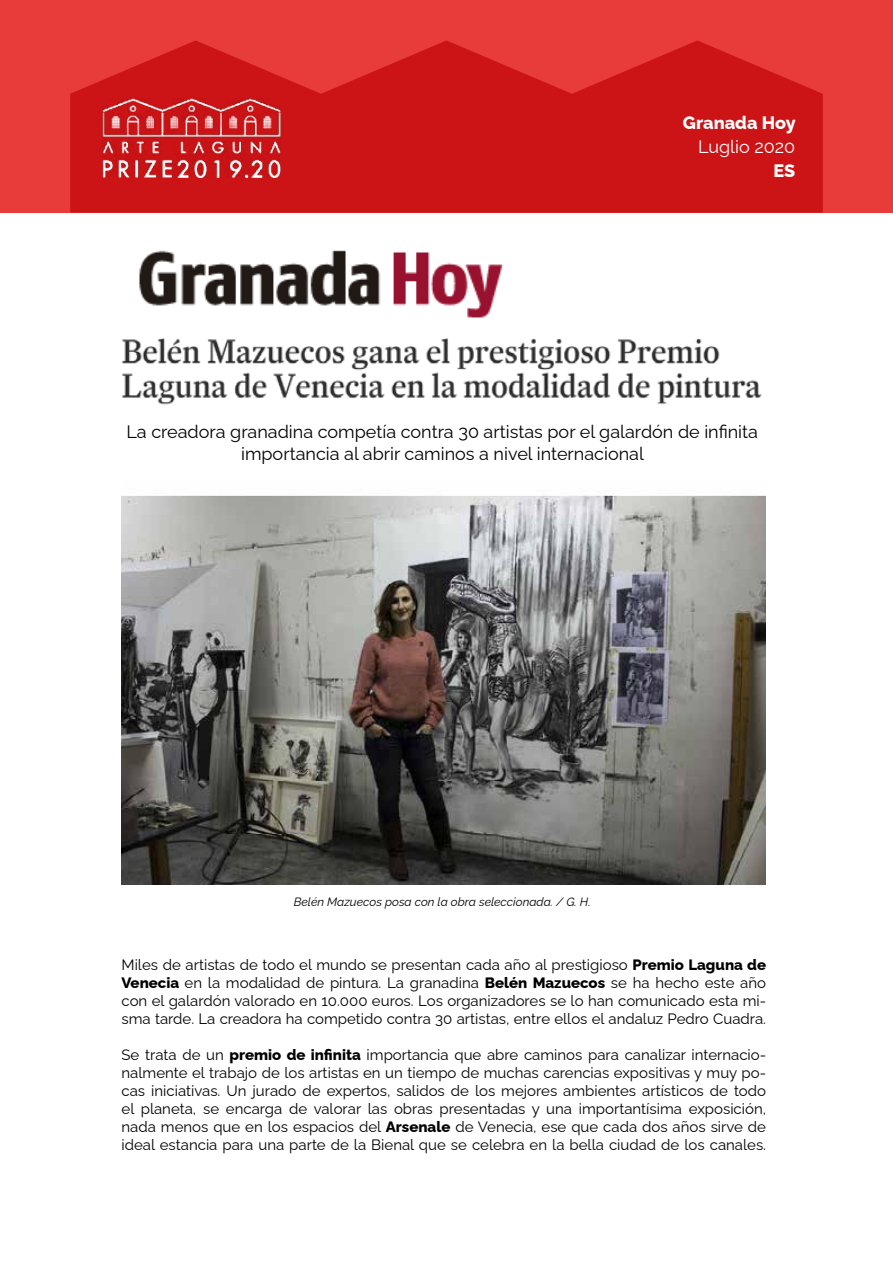
<style>
.page{position:relative;width:893px;height:1263px;background:#fff}
.page>*{position:absolute;margin:0;border:0;box-sizing:border-box;transform-origin:0 0}
.t1{font:100 18px/21.6px "Raleway";color:#000;text-align:center}
.t2{font:800 18px "Raleway";color:#fff}
.t3{font:100 18px "Raleway";color:#fff}
.t4{font:100 15px/18px "Raleway";color:#000;text-align:justify}
.t5{font:italic 100 12px "Raleway";color:#000}
.s1{font-weight:800}
</style>
<div class="page">
<div style="left:0;top:0;width:893px;height:213px;background:#e83c3b"></div>
<svg style="left:70px;top:40px;width:753px;height:173px;fill:#cc1417"></svg>
<img style="left:102px;top:99px;width:179px;height:78px">
<img style="left:139px;top:250px;width:365px;height:68px">
<img style="left:122px;top:338px;width:640px;height:67px">
<img style="left:122px;top:494px;width:643px;height:390px">
<p class="t2" style="left:683px;top:108px;width:114px">Granada Hoy</p>
<p class="t3" style="left:698px;top:132px;width:99px">Luglio 2020</p>
<p class="t2" style="left:773px;top:156px;width:23px">ES</p>
<p class="t1" style="left:126px;top:419px;width:633px">La creadora granadina competía contra 30 artistas por el galardón de infinita importancia al abrir caminos a nivel internacional</p>
<p class="t5" style="left:294px;top:893px;width:298px">Belén Mazuecos posa con la obra seleccionada. / G. H.</p>
<p class="t4" style="left:122px;top:954px;width:646px">Miles de artistas de todo el mundo se presentan cada año al prestigioso <span class="s1">Premio Laguna de Venecia</span> en la modalidad de pintura. La granadina <span class="s1">Belén Mazuecos</span> se ha hecho este año con el galardón valorado en 10.000 euros. Los organizadores se lo han comunicado esta mi&shy;sma tarde. La creadora ha competido contra 30 artistas, entre ellos el andaluz Pedro Cuadra.</p>
<p class="t4" style="left:122px;top:1044px;width:646px">Se trata de un <span class="s1">premio de infinita</span> importancia que abre caminos para canalizar internacio&shy;nalmente el trabajo de los artistas en un tiempo de muchas carencias expositivas y muy po&shy;cas iniciativas. Un jurado de expertos, salidos de los mejores ambientes artísticos de todo el planeta, se encarga de valorar las obras presentadas y una importantísima exposición, nada menos que en los espacios del <span class="s1">Arsenale</span> de Venecia, ese que cada dos años sirve de ideal estancia para una parte de la Bienal que se celebra en la bella ciudad de los canales.</p>
</div>
